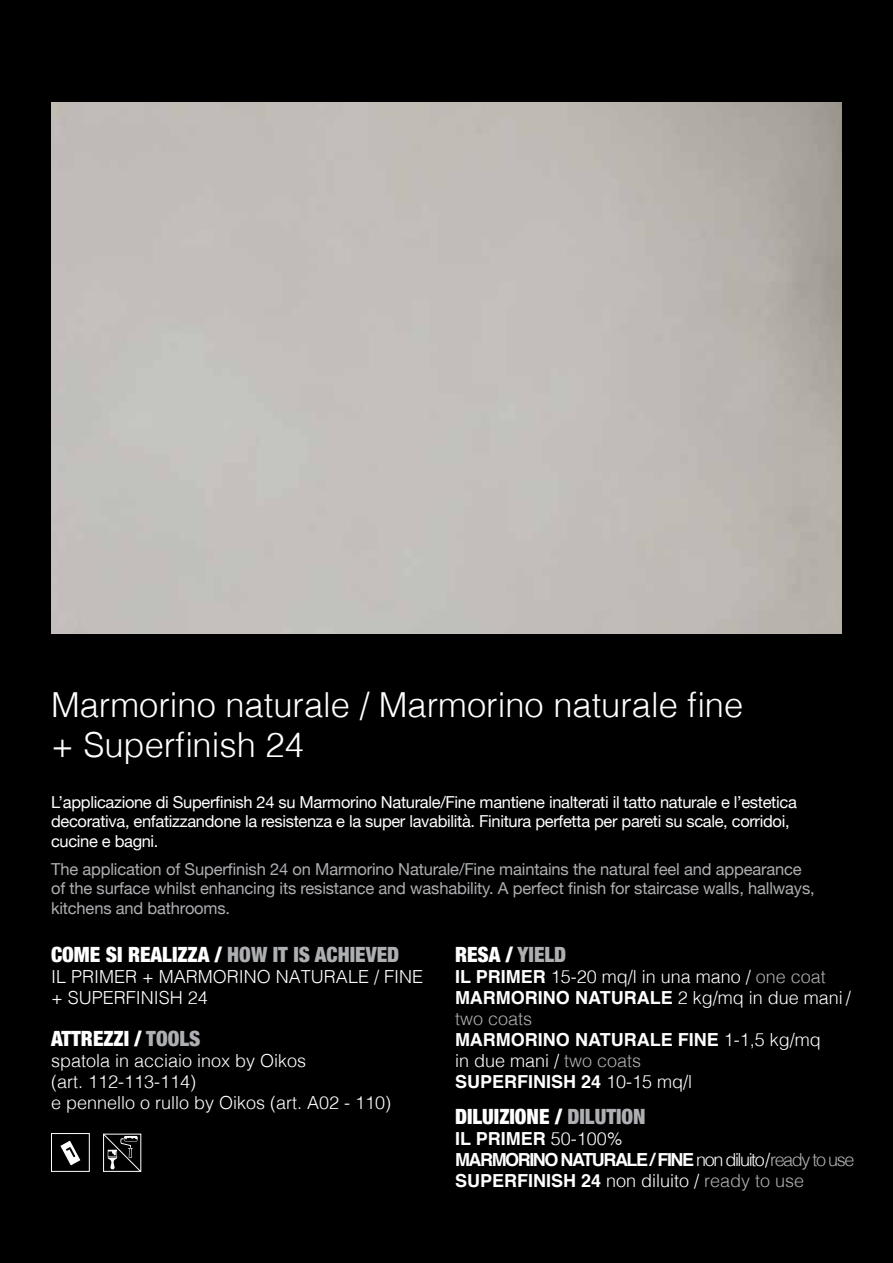
<style>
.page{position:relative;width:893px;height:1263px;background:#000}
.page>*{position:absolute;margin:0;border:0;box-sizing:border-box;transform-origin:0 0}
.t1{font:300 34.5px/40.5px "Helvetica";color:#fff}
.t2{font:900 condensed 21px "Helvetica Neue";color:#fff}
.t3{font:300 18px/21px "Helvetica";color:#fff}
.t4{font:700 18px/21px "Helvetica";letter-spacing:-.08em;color:#fff}
.t5{font:16.5px/19.5px "Helvetica Neue";letter-spacing:-.02em;color:#fff}
.t6{font:16.5px/19.5px "Helvetica Neue";letter-spacing:-.01em;color:#adafb2}
.s1{color:#adafb2}
.s2{font-weight:700}
.s3{font-weight:300}
.s4{font-weight:300;color:#adafb2}
</style>
<div class="page">
<svg style="left:103px;top:1133px;width:39px;height:39px"></svg>
<svg style="left:60px;top:1141px;width:20px;height:24px"></svg>
<div style="left:51px;top:1133px;width:39px;height:39px;border:1px solid #fff"></div>
<img style="left:51px;top:102px;width:791px;height:532px">
<h1 class="t1" style="left:51px;top:682px;width:694px">Marmorino naturale / Marmorino naturale fine + Superfinish 24</h1>
<p class="t5" style="left:51px;top:793px;width:747px">L’applicazione di Superfinish 24 su Marmorino Naturale/Fine mantiene inalterati il tatto naturale e l’estetica decorativa, enfatizzandone la resistenza e la super lavabilità. Finitura perfetta per pareti su scale, corridoi, cucine e bagni.</p>
<p class="t6" style="left:51px;top:860px;width:765px">The application of Superfinish 24 on Marmorino Naturale/Fine maintains the natural feel and appearance of the surface whilst enhancing its resistance and washability. A perfect finish for staircase walls, hallways, kitchens and bathrooms.</p>
<p class="t2" style="left:51px;top:937px;width:350px">COME SI REALIZZA / <span class="s1">HOW IT IS ACHIEVED</span></p>
<p class="t3" style="left:51px;top:965px;width:373px">IL PRIMER + MARMORINO NATURALE / FINE + SUPERFINISH 24</p>
<p class="t2" style="left:51px;top:1021px;width:151px">ATTREZZI / <span class="s1">TOOLS</span></p>
<p class="t3" style="left:51px;top:1049px;width:342px">spatola in acciaio inox by Oikos<br>(art. 112-113-114)<br>e pennello o rullo by Oikos (art. A02 - 110)</p>
<p class="t2" style="left:455px;top:937px;width:113px">RESA / <span class="s1">YIELD</span></p>
<p class="t3" style="left:455px;top:965px;width:397px"><span class="s2">IL PRIMER</span> 15-20 mq/l in una mano / <span class="s1">one coat<br></span><span class="s2">MARMORINO NATURALE</span> 2 kg/mq in due mani / <span class="s1">two coats<br></span><span class="s2">MARMORINO NATURALE FINE</span> 1-1,5 kg/mq<br>in due mani / <span class="s1">two coats<br></span><span class="s2">SUPERFINISH 24</span> 10-15 mq/l</p>
<p class="t2" style="left:455px;top:1099px;width:192px">DILUIZIONE / <span class="s1">DILUTION</span></p>
<p class="t4" style="left:455px;top:1128px;width:401px">IL PRIMER <span class="s3">50-100%<br></span>MARMORINO NATURALE / FINE <span class="s3">non diluito /</span> <span class="s4">ready to use<br></span>SUPERFINISH 24 <span class="s3">non diluito /</span> <span class="s4">ready to use</span></p>
</div>
